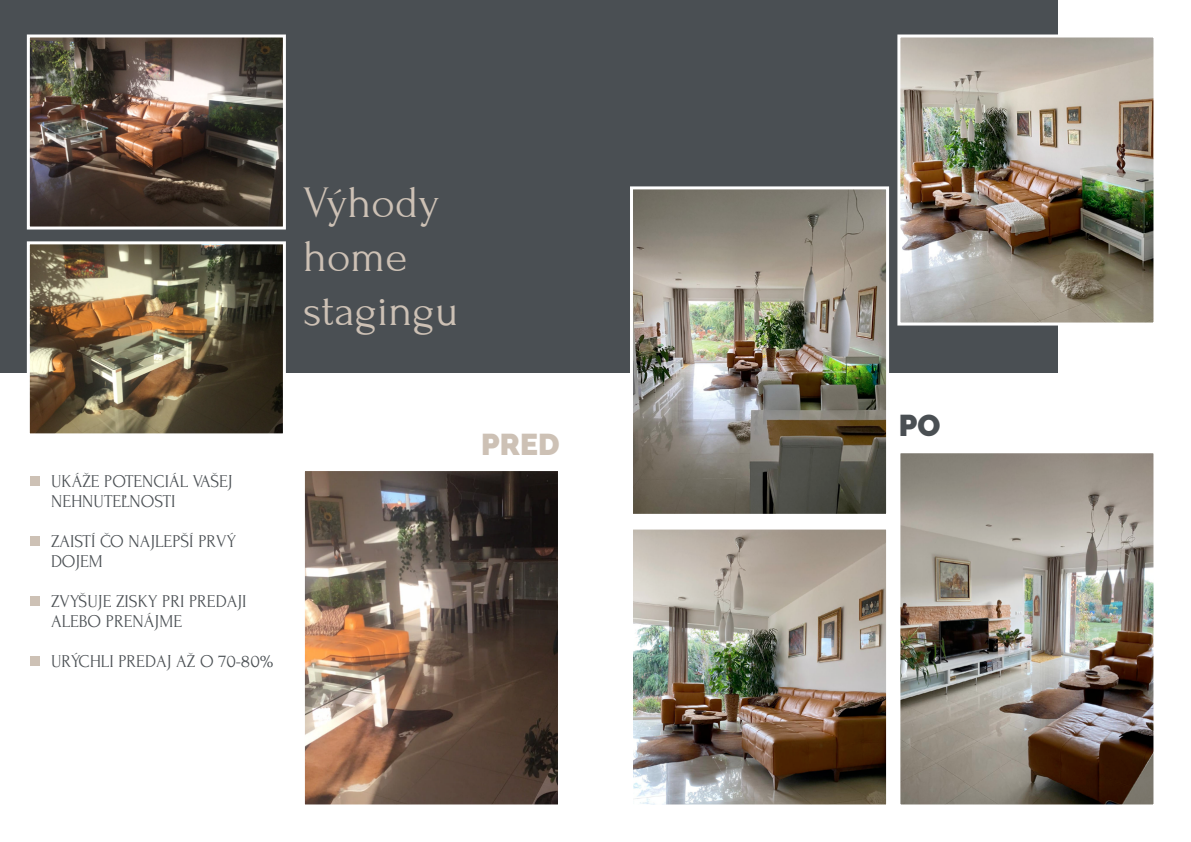
<style>
.page{position:relative;width:1191px;height:842px;background:#fff}
.page>*{position:absolute;margin:0;border:0;box-sizing:border-box;transform-origin:0 0}
.t1{font:45px/54px "Forum";color:#cdc1b5}
.t2{font:900 30px "Raleway";color:#cdc1b5}
.t3{font:900 30px "Raleway";color:#4a4f53}
.t4{font:18px/20px "Forum";color:#4a4f53}
</style>
<div class="page">
<div style="left:0;top:0;width:1057px;height:372px;background:#4a4f53"></div>
<img style="left:901px;top:454px;width:251px;height:349px">
<div style="left:897px;top:450px;width:259px;height:357px;border:3px solid #fff"></div>
<img style="left:634px;top:530px;width:251px;height:273px">
<div style="left:630px;top:526px;width:259px;height:281px;border:3px solid #fff"></div>
<img style="left:634px;top:190px;width:251px;height:323px">
<div style="left:630px;top:186px;width:259px;height:331px;border:3px solid #fff"></div>
<img style="left:306px;top:472px;width:251px;height:331px">
<div style="left:302px;top:468px;width:259px;height:339px;border:3px solid #fff"></div>
<img style="left:901px;top:39px;width:251px;height:283px">
<div style="left:897px;top:35px;width:259px;height:291px;border:3px solid #fff"></div>
<img style="left:31px;top:39px;width:251px;height:187px">
<div style="left:27px;top:35px;width:259px;height:195px;border:3px solid #fff"></div>
<img style="left:31px;top:245px;width:251px;height:187px">
<div style="left:27px;top:241px;width:259px;height:195px;border:3px solid #fff"></div>
<div style="left:30px;top:476px;width:9px;height:9px;background:#cdc1b5"></div>
<div style="left:30px;top:537px;width:9px;height:9px;background:#cdc1b5"></div>
<div style="left:30px;top:597px;width:9px;height:9px;background:#cdc1b5"></div>
<div style="left:30px;top:657px;width:9px;height:9px;background:#cdc1b5"></div>
<h1 class="t1" style="left:303px;top:176px;width:157px">Výhody home stagingu</h1>
<p class="t4" style="left:51px;top:472px;width:183px">UKÁŽE POTENCIÁL VAŠEJ<br>NEHNUTEĽNOSTI</p>
<p class="t4" style="left:51px;top:532px;width:187px">ZAISTÍ ČO NAJLEPŠÍ PRVÝ<br>DOJEM</p>
<p class="t4" style="left:51px;top:592px;width:197px">ZVYŠUJE ZISKY PRI PREDAJI<br>ALEBO PRENÁJME</p>
<p class="t4" style="left:51px;top:652px;width:224px">URÝCHLI PREDAJ AŽ O 70-80%</p>
<h2 class="t2" style="left:481px;top:427px;width:80px">PRED</h2>
<h2 class="t3" style="left:898px;top:408px;width:43px">PO</h2>
</div>
